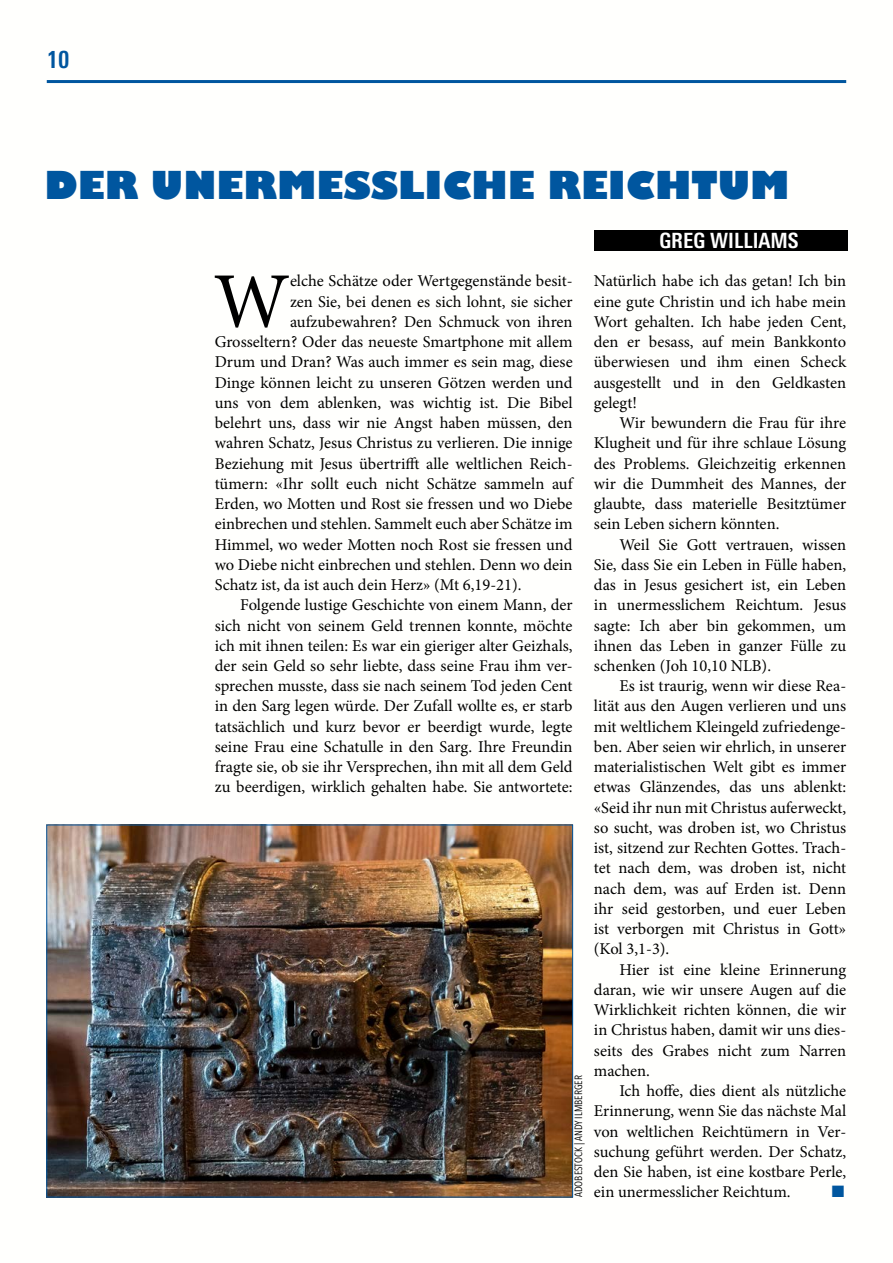
<style>
.page{position:relative;width:893px;height:1263px;background:#fff}
.page>*{position:absolute;margin:0;border:0;box-sizing:border-box;transform-origin:0 0}
.t1{font:78.75px "Minion Pro";color:#000}
.t2{font:800 37.5px "Gill Sans";color:#00569f}
.t3{font:700 condensed 24px "Linotype Univers";color:#00569f}
.t4{font:700 condensed 21px "Linotype Univers";color:#fff}
.t5{font:16.5px/20.2px "Minion Pro";color:#000;text-align:justify}
.t6{font:16.5px "Zapf Dingbats ITC";color:#00569f}
.t7{font:10.5px "Avenir Next Condensed";color:#000}
</style>
<div class="page">
<hr style="left:47px;top:80px;width:799px;height:3px;background:#00569f">
<div style="left:594px;top:230px;width:253px;height:21px;background:#000"></div>
<img style="left:49px;top:827px;width:522px;height:368px">
<h3 class="t3" style="left:47px;top:46px;width:24px">10</h3>
<h2 class="t2" style="left:45px;top:156px;width:746px">DER UNERMESSLICHE REICHTUM</h2>
<p class="t4" style="left:659px;top:228px;width:141px">GREG WILLIAMS</p>
<h1 class="t1" style="left:213px;top:249px;width:78px">W</h1>
<p class="t5" style="left:290px;top:271px;width:284px">elche Schätze oder Wertgegenstände besit-</p>
<p class="t5" style="left:290px;top:291px;width:284px">zen Sie, bei denen es sich lohnt, sie sicher</p>
<p class="t5" style="left:290px;top:311px;width:284px">aufzubewahren? Den Schmuck von ihren</p>
<p class="t5" style="left:215px;top:332px;width:359px">Grosseltern? Oder das neueste Smartphone mit allem</p>
<p class="t5" style="left:215px;top:352px;width:359px">Drum und Dran? Was auch immer es sein mag, diese</p>
<p class="t5" style="left:215px;top:372px;width:359px">Dinge können leicht zu unseren Götzen werden und</p>
<p class="t5" style="left:215px;top:392px;width:359px">uns von dem ablenken, was wichtig ist. Die Bibel</p>
<p class="t5" style="left:215px;top:413px;width:359px">belehrt uns, dass wir nie Angst haben müssen, den</p>
<p class="t5" style="left:215px;top:433px;width:359px">wahren Schatz, Jesus Christus zu verlieren. Die innige</p>
<p class="t5" style="left:215px;top:453px;width:359px">Beziehung mit Jesus übertrifft alle weltlichen Reich-</p>
<p class="t5" style="left:215px;top:473px;width:359px">tümern: «Ihr sollt euch nicht Schätze sammeln auf</p>
<p class="t5" style="left:215px;top:494px;width:359px">Erden, wo Motten und Rost sie fressen und wo Diebe</p>
<p class="t5" style="left:215px;top:514px;width:359px">einbrechen und stehlen. Sammelt euch aber Schätze im</p>
<p class="t5" style="left:215px;top:534px;width:359px">Himmel, wo weder Motten noch Rost sie fressen und</p>
<p class="t5" style="left:215px;top:554px;width:359px">wo Diebe nicht einbrechen und stehlen. Denn wo dein</p>
<p class="t5" style="left:215px;top:575px;width:308px">Schatz ist, da ist auch dein Herz» (Mt 6,19-21).</p>
<p class="t5" style="left:240px;top:595px;width:334px">Folgende lustige Geschichte von einem Mann, der</p>
<p class="t5" style="left:215px;top:615px;width:359px">sich nicht von seinem Geld trennen konnte, möchte</p>
<p class="t5" style="left:215px;top:635px;width:359px">ich mit ihnen teilen: Es war ein gieriger alter Geizhals,</p>
<p class="t5" style="left:215px;top:656px;width:359px">der sein Geld so sehr liebte, dass seine Frau ihm ver-</p>
<p class="t5" style="left:215px;top:676px;width:359px">sprechen musste, dass sie nach seinem Tod jeden Cent</p>
<p class="t5" style="left:215px;top:696px;width:359px">in den Sarg legen würde. Der Zufall wollte es, er starb</p>
<p class="t5" style="left:215px;top:716px;width:359px">tatsächlich und kurz bevor er beerdigt wurde, legte</p>
<p class="t5" style="left:215px;top:737px;width:359px">seine Frau eine Schatulle in den Sarg. Ihre Freundin</p>
<p class="t5" style="left:215px;top:757px;width:359px">fragte sie, ob sie ihr Versprechen, ihn mit all dem Geld</p>
<p class="t5" style="left:215px;top:777px;width:359px">zu beerdigen, wirklich gehalten habe. Sie antwortete:</p>
<p class="t7" style="left:569px;top:1197px;width:123px;rotate:-90deg">ADOBESTOCK | ANDY ILMBERGER</p>
<p class="t5" style="left:594px;top:271px;width:254px">Natürlich habe ich das getan! Ich bin eine gute Christin und ich habe mein Wort gehalten. Ich habe jeden Cent, den er besass, auf mein Bankkonto überwiesen und ihm einen Scheck ausgestellt und in den Geldkasten gelegt!</p>
<p class="t5" style="left:594px;top:413px;width:254px;text-indent:26px">Wir bewundern die Frau für ihre Klugheit und für ihre schlaue Lösung des Problems. Gleichzeitig erkennen wir die Dummheit des Mannes, der glaubte, dass materielle Besitztümer sein Leben sichern könnten.</p>
<p class="t5" style="left:594px;top:534px;width:254px;text-indent:26px">Weil Sie Gott vertrauen, wissen Sie, dass Sie ein Leben in Fülle haben, das in Jesus gesichert ist, ein Leben in unermesslichem Reichtum. Jesus sagte: Ich aber bin gekommen, um ihnen das Leben in ganzer Fülle zu schenken (Joh 10,10 NLB).</p>
<p class="t5" style="left:594px;top:676px;width:254px;text-indent:26px">Es ist traurig, wenn wir diese Rea&shy;lität aus den Augen verlieren und uns mit weltlichem Kleingeld zufriedenge&shy;ben. Aber seien wir ehrlich, in unserer materialistischen Welt gibt es immer etwas Glänzendes, das uns ablenkt: «Seid ihr nun mit Christus auferweckt, so sucht, was droben ist, wo Christus ist, sitzend zur Rechten Gottes. Trach&shy;tet nach dem, was droben ist, nicht nach dem, was auf Erden ist. Denn ihr seid gestorben, und euer Leben ist verborgen mit Christus in Gott» (Kol 3,1-3).</p>
<p class="t5" style="left:594px;top:959px;width:254px;text-indent:26px">Hier ist eine kleine Erinnerung daran, wie wir unsere Augen auf die Wirklichkeit richten können, die wir in Christus haben, damit wir uns dies&shy;seits des Grabes nicht zum Narren machen.</p>
<p class="t5" style="left:594px;top:1081px;width:254px;text-indent:26px">Ich hoffe, dies dient als nützliche Erinnerung, wenn Sie das nächste Mal von weltlichen Reichtümern in Ver&shy;suchung geführt werden. Der Schatz, den Sie haben, ist eine kostbare Perle, ein unermesslicher Reichtum.</p>
<p class="t6" style="left:832px;top:1184px;width:14px">■</p>
</div>
